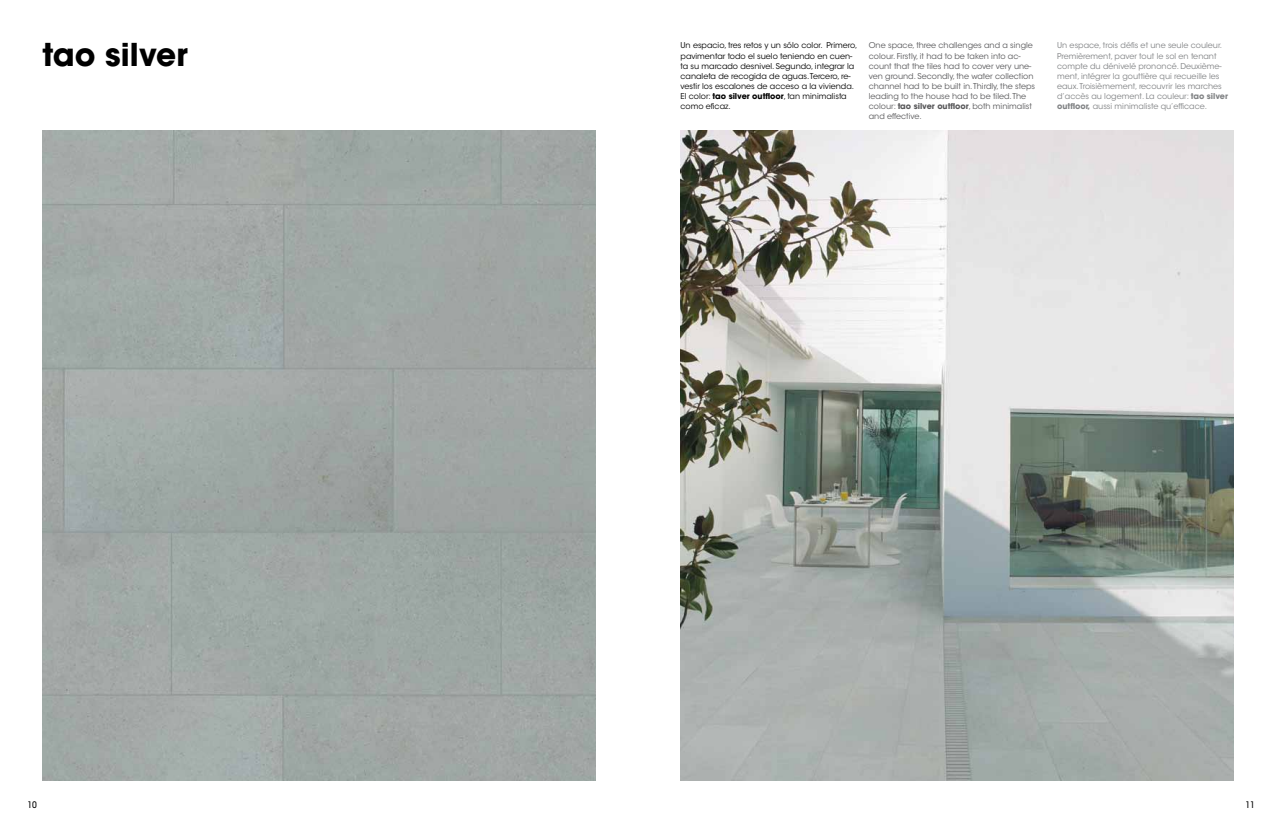
<style>
.page{position:relative;width:1276px;height:823px;background:#fff}
.page>*{position:absolute;margin:0;border:0;box-sizing:border-box;transform-origin:0 0}
.t1{font:700 31.2px "ITC Avant Garde Std";color:#000}
.t2{font:500 condensed 9px "ITC Avant Garde Std";color:#000}
.t3{font:8px/10px "ITC Avant Garde Std";color:#58585a}
.t4{font:8px/10px "ITC Avant Garde Std";color:#818385}
.t5{font:8px/10px "ITC Avant Garde Std";color:#000}
.s1{font-weight:700}
</style>
<div class="page">
<img style="left:680px;top:130px;width:553px;height:650px">
<img style="left:43px;top:130px;width:552px;height:650px">
<h1 class="t1" style="left:43px;top:34px;width:147px">tao silver</h1>
<p class="t5" style="left:680px;top:41px;width:178px">Un espacio, tres retos y un sólo color. Primero, pavimentar todo el suelo teniendo en cuen&shy;ta su marcado desnivel. Segundo, integrar la canaleta de recogida de aguas. Tercero, re&shy;vestir los escalones de acceso a la vivienda.<br>El color: <span class="s1">tao silver outfloor</span>, tan minimalista como eficaz.</p>
<p class="t3" style="left:869px;top:41px;width:168px">One space, three challenges and a single colour. Firstly, it had to be taken into ac&shy;count that the tiles had to cover very une&shy;ven ground. Secondly, the water collection channel had to be built in. Thirdly, the steps leading to the house had to be tiled. The colour: <span class="s1">tao silver outfloor</span>, both minimalist and effective.</p>
<p class="t4" style="left:1057px;top:41px;width:172px">Un espace, trois défis et une seule couleur.<br>Premièrement, paver tout le sol en tenant compte du dénivelé prononcé. Deuxième&shy;ment, intégrer la gouttière qui recueille les eaux. Troisièmement, recouvrir les marches d’accès au logement. La couleur: <span class="s1">tao silver outfloor,</span> aussi minimaliste qu’efficace.</p>
<p class="t2" style="left:27px;top:798px;width:11px">10</p>
<p class="t2" style="left:1245px;top:798px;width:11px">11</p>
</div>
